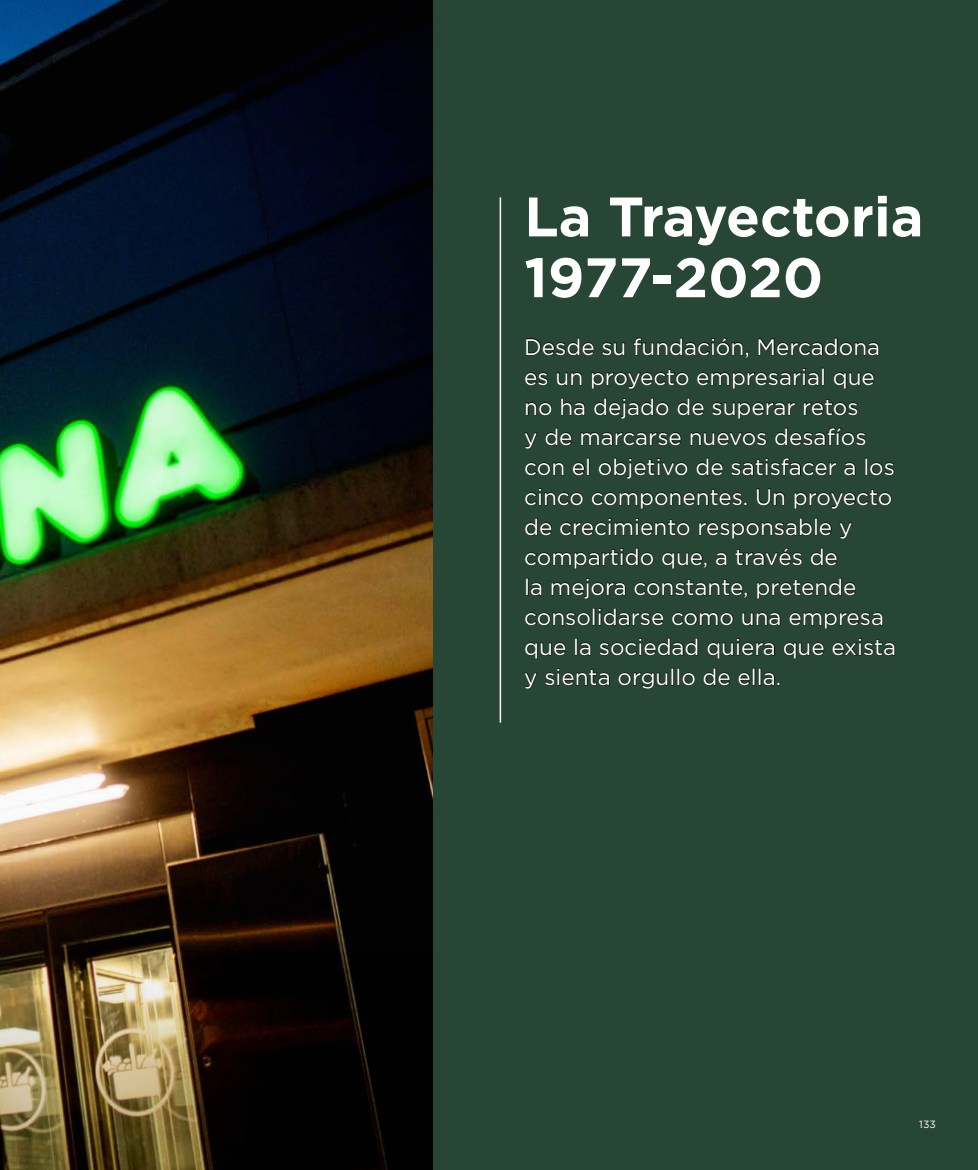
<style>
.page{position:relative;width:978px;height:1170px;background:#fff}
.page>*{position:absolute;margin:0;border:0;box-sizing:border-box;transform-origin:0 0}
.t1{font:700 55.5px/60.8px "Gotham Pro";color:#fff}
.t2{font:22.5px/30px "Gotham Pro";color:#fff}
.t3{font:10.5px "Gotham Pro";color:#fff}
</style>
<div class="page">
<img style="left:0;top:0;width:434px;height:925px">
<img style="left:0;top:925px;width:434px;height:244px">
<div style="left:434px;top:0;width:544px;height:1169px;background:#274635"></div>
<svg style="left:526px;top:338px;width:68px;height:17px"></svg>
<svg style="left:602px;top:342px;width:23px;height:13px"></svg>
<svg style="left:634px;top:338px;width:114px;height:19px"></svg>
<svg style="left:759px;top:338px;width:120px;height:17px"></svg>
<svg style="left:525px;top:372px;width:23px;height:13px"></svg>
<svg style="left:557px;top:372px;width:25px;height:13px"></svg>
<svg style="left:592px;top:369px;width:96px;height:19px"></svg>
<svg style="left:697px;top:368px;width:127px;height:20px"></svg>
<svg style="left:834px;top:372px;width:40px;height:16px"></svg>
<svg style="left:526px;top:402px;width:26px;height:13px"></svg>
<svg style="left:561px;top:398px;width:24px;height:17px"></svg>
<svg style="left:594px;top:398px;width:75px;height:20px"></svg>
<svg style="left:678px;top:398px;width:26px;height:17px"></svg>
<svg style="left:712px;top:402px;width:83px;height:16px"></svg>
<svg style="left:804px;top:399px;width:54px;height:16px"></svg>
<svg style="left:525px;top:433px;width:12px;height:15px"></svg>
<svg style="left:545px;top:428px;width:27px;height:17px"></svg>
<svg style="left:581px;top:432px;width:100px;height:13px"></svg>
<svg style="left:690px;top:432px;width:76px;height:13px"></svg>
<svg style="left:775px;top:428px;width:90px;height:17px"></svg>
<svg style="left:525px;top:462px;width:39px;height:13px"></svg>
<svg style="left:573px;top:458px;width:16px;height:17px"></svg>
<svg style="left:599px;top:458px;width:89px;height:20px"></svg>
<svg style="left:697px;top:458px;width:26px;height:17px"></svg>
<svg style="left:731px;top:458px;width:105px;height:17px"></svg>
<svg style="left:844px;top:462px;width:11px;height:13px"></svg>
<svg style="left:865px;top:458px;width:29px;height:17px"></svg>
<svg style="left:525px;top:488px;width:58px;height:17px"></svg>
<svg style="left:592px;top:489px;width:155px;height:19px"></svg>
<svg style="left:757px;top:489px;width:28px;height:16px"></svg>
<svg style="left:795px;top:489px;width:96px;height:19px"></svg>
<svg style="left:525px;top:518px;width:27px;height:17px"></svg>
<svg style="left:560px;top:518px;width:130px;height:17px"></svg>
<svg style="left:699px;top:518px;width:132px;height:20px"></svg>
<svg style="left:840px;top:523px;width:12px;height:15px"></svg>
<svg style="left:525px;top:548px;width:128px;height:20px"></svg>
<svg style="left:662px;top:552px;width:45px;height:16px"></svg>
<svg style="left:716px;top:552px;width:11px;height:13px"></svg>
<svg style="left:736px;top:548px;width:66px;height:17px"></svg>
<svg style="left:811px;top:548px;width:26px;height:17px"></svg>
<svg style="left:526px;top:578px;width:16px;height:17px"></svg>
<svg style="left:552px;top:578px;width:73px;height:20px"></svg>
<svg style="left:635px;top:579px;width:112px;height:18px"></svg>
<svg style="left:757px;top:578px;width:99px;height:20px"></svg>
<svg style="left:525px;top:608px;width:138px;height:17px"></svg>
<svg style="left:672px;top:612px;width:61px;height:13px"></svg>
<svg style="left:742px;top:612px;width:38px;height:13px"></svg>
<svg style="left:789px;top:612px;width:94px;height:16px"></svg>
<svg style="left:525px;top:642px;width:40px;height:16px"></svg>
<svg style="left:575px;top:638px;width:16px;height:17px"></svg>
<svg style="left:600px;top:638px;width:98px;height:17px"></svg>
<svg style="left:707px;top:638px;width:67px;height:20px"></svg>
<svg style="left:784px;top:642px;width:40px;height:16px"></svg>
<svg style="left:833px;top:638px;width:62px;height:17px"></svg>
<svg style="left:525px;top:673px;width:12px;height:15px"></svg>
<svg style="left:545px;top:668px;width:64px;height:17px"></svg>
<svg style="left:619px;top:668px;width:76px;height:20px"></svg>
<svg style="left:704px;top:668px;width:26px;height:17px"></svg>
<svg style="left:739px;top:668px;width:41px;height:17px"></svg>
<hr style="left:500px;top:197px;width:1px;height:525px;background:#fff">
<h1 class="t1" style="left:524px;top:185px;width:401px">La Trayectoria<br>1977-2020</h1>
<p class="t2" style="left:524px;top:331px;width:373px">Desde su fundación, Mercadona es un proyecto empresarial que no ha dejado de superar retos<br>y de marcarse nuevos desafíos con el objetivo de satisfacer a los cinco componentes. Un proyecto de crecimiento responsable y compartido que, a través de<br>la mejora constante, pretende consolidarse como una empresa que la sociedad quiera que exista y sienta orgullo de ella.</p>
<p class="t3" style="left:919px;top:1118px;width:18px">133</p>
</div>
